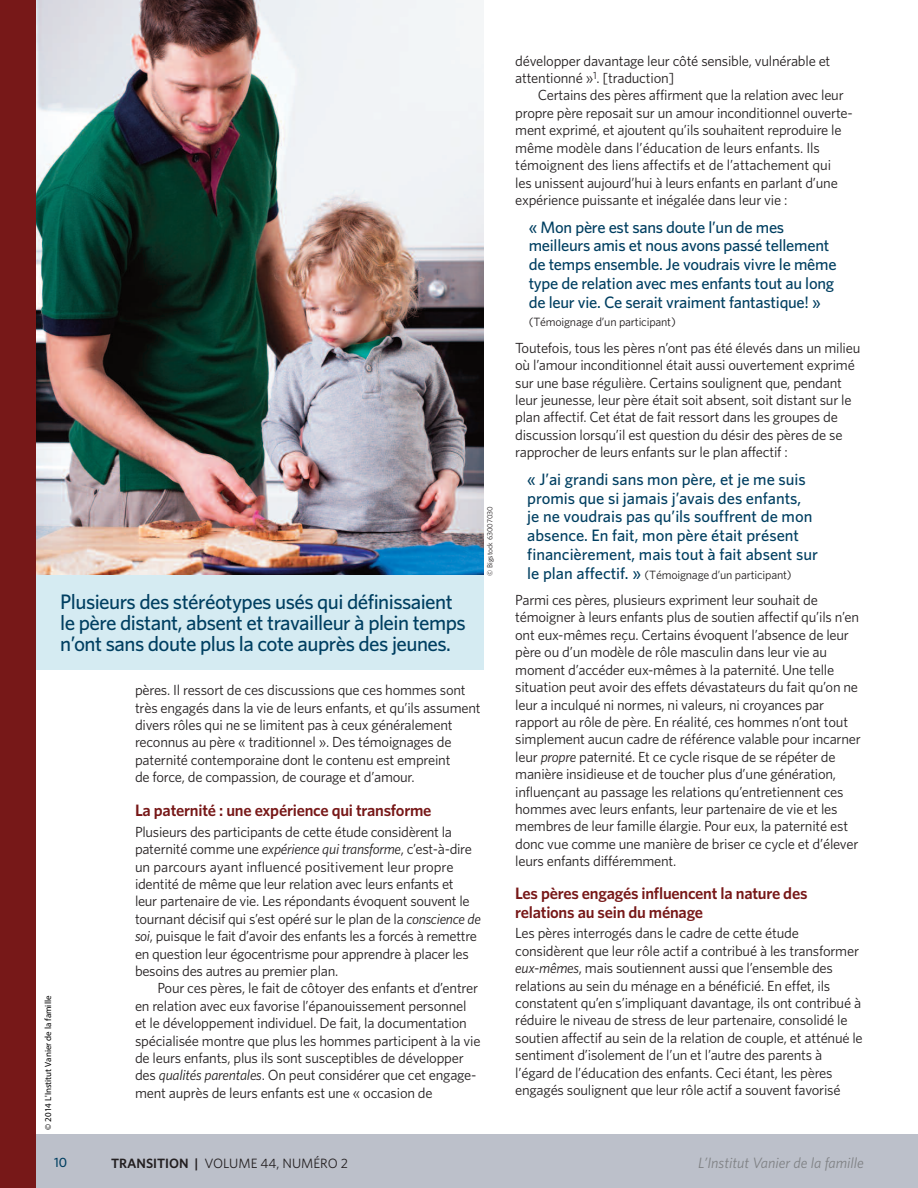
<style>
.page{position:relative;width:918px;height:1188px;background:#fff}
.page>*{position:absolute;margin:0;border:0;box-sizing:border-box;transform-origin:0 0}
.t1{font:500 21px/21px "Whitney";letter-spacing:-.025em;color:#003f61}
.t2{font:500 16.5px/18.8px "Whitney";letter-spacing:-.015em;color:#003f61}
.t3{font:600 16.5px/18.8px "Whitney";letter-spacing:-.015em;color:#771818}
.t4{font:italic 15px "Whitney";color:#808285}
.t5{font:14.7px/17.4px "Whitney";letter-spacing:-.015em;color:#231f20}
.t6{font:13.5px "Whitney";color:#231f20}
.t7{font:500 13.5px "Whitney";color:#003f61}
.t8{font:12px "Whitney";letter-spacing:-.015em;color:#231f20}
.t9{font:9px "Myriad Pro";color:#000}
.t10{font:7.5px "Whitney";color:#231f20}
.s1{font-style:italic}
.s2{font-weight:500;font-size:16.5px;color:#003f61}
.s3{font-weight:600}
</style>
<div class="page">
<div style="left:30px;top:1134px;width:888px;height:54px;background:#bcc0ca"></div>
<div style="left:0;top:0;width:36px;height:1188px;background:#771818"></div>
<img style="left:36px;top:0;width:447px;height:576px">
<div style="left:36px;top:576px;width:447px;height:94px;background:#d5ebf2"></div>
<h1 class="t1" style="left:60px;top:591px;width:407px">Plusieurs des stéréotypes usés qui définissaient le père distant, absent et travailleur à plein temps n’ont sans doute plus la cote auprès des jeunes.</h1>
<p class="t10" style="left:486px;top:576px;width:71px;rotate:-90deg">© Bigstock 63007030</p>
<p class="t9" style="left:43px;top:1130px;width:135px;rotate:-90deg">© 2014 L'Institut Vanier de la famille</p>
<p class="t5" style="left:135px;top:681px;width:347px">pères. Il ressort de ces discussions que ces hommes sont très engagés dans la vie de leurs enfants, et qu’ils assument divers rôles qui ne se limitent pas à ceux généralement reconnus au père « traditionnel ». Des témoignages de paternité contemporaine dont le contenu est empreint<br>de force, de compassion, de courage et d’amour.</p>
<p class="t3" style="left:135px;top:801px;width:298px">La paternité : une expérience qui transforme</p>
<p class="t5" style="left:135px;top:823px;width:347px">Plusieurs des participants de cette étude considèrent la paternité comme une <span class="s1">expérience qui transforme</span>, c’est-à-dire un parcours ayant influencé positivement leur propre identité de même que leur relation avec leurs enfants et<br>leur partenaire de vie. Les répondants évoquent souvent le tournant décisif qui s’est opéré sur le plan de la <span class="s1">conscience de soi</span>, puisque le fait d’avoir des enfants les a forcés à remettre en question leur égocentrisme pour apprendre à placer les besoins des autres au premier plan.</p>
<p class="t5" style="left:135px;top:980px;width:347px;text-indent:22px">Pour ces pères, le fait de côtoyer des enfants et d’entrer en relation avec eux favorise l’épanouissement personnel et le développement individuel. De fait, la documentation spécialisée montre que plus les hommes participent à la vie de leurs enfants, plus ils sont susceptibles de développer des <span class="s1">qualités parentales</span>. On peut considérer que cet engage&shy;ment auprès de leurs enfants est une « occasion de</p>
<p class="t5" style="left:515px;top:52px;width:317px">développer davantage leur côté sensible, vulnérable et attentionné »<sup>1</sup>. [traduction]</p>
<p class="t5" style="left:515px;top:87px;width:339px;text-indent:22px">Certains des pères affirment que la relation avec leur propre père reposait sur un amour inconditionnel ouverte&shy;ment exprimé, et ajoutent qu’ils souhaitent reproduire le même modèle dans l’éducation de leurs enfants. Ils témoignent des liens affectifs et de l’attachement qui<br>les unissent aujourd’hui à leurs enfants en parlant d’une expérience puissante et inégalée dans leur vie :</p>
<p class="t2" style="left:529px;top:218px;width:309px">« Mon père est sans doute l’un de mes meilleurs amis et nous avons passé tellement de temps ensemble. Je voudrais vivre le même type de relation avec mes enfants tout au long de leur vie. Ce serait vraiment fantastique! »</p>
<p class="t8" style="left:529px;top:315px;width:149px">(Témoignage d’un participant)</p>
<p class="t5" style="left:515px;top:339px;width:347px">Toutefois, tous les pères n’ont pas été élevés dans un milieu où l’amour inconditionnel était aussi ouvertement exprimé sur une base régulière. Certains soulignent que, pendant leur jeunesse, leur père était soit absent, soit distant sur le plan affectif. Cet état de fait ressort dans les groupes de discussion lorsqu’il est question du désir des pères de se rapprocher de leurs enfants sur le plan affectif :</p>
<p class="t2" style="left:527px;top:470px;width:292px">« J’ai grandi sans mon père, et je me suis promis que si jamais j’avais des enfants,<br>je ne voudrais pas qu’ils souffrent de mon absence. En fait, mon père était présent financièrement, mais tout à fait absent sur</p>
<p class="t8" style="left:527px;top:568px;width:266px"><span class="s2">le plan affectif. »</span> (Témoignage d’un participant)</p>
<p class="t5" style="left:515px;top:591px;width:347px">Parmi ces pères, plusieurs expriment leur souhait de témoigner à leurs enfants plus de soutien affectif qu’ils n’en ont eux-mêmes reçu. Certains évoquent l’absence de leur père ou d’un modèle de rôle masculin dans leur vie au moment d’accéder eux-mêmes à la paternité. Une telle situation peut avoir des effets dévastateurs du fait qu’on ne leur a inculqué ni normes, ni valeurs, ni croyances par rapport au rôle de père. En réalité, ces hommes n’ont tout simplement aucun cadre de référence valable pour incarner leur <span class="s1">propre</span> paternité. Et ce cycle risque de se répéter de manière insidieuse et de toucher plus d’une génération, influençant au passage les relations qu’entretiennent ces hommes avec leurs enfants, leur partenaire de vie et les membres de leur famille élargie. Pour eux, la paternité est donc vue comme une manière de briser ce cycle et d’élever leurs enfants différemment.</p>
<p class="t3" style="left:515px;top:884px;width:294px">Les pères engagés influencent la nature des relations au sein du ménage</p>
<p class="t5" style="left:515px;top:925px;width:349px">Les pères interrogés dans le cadre de cette étude considèrent que leur rôle actif a contribué à les transformer <span class="s1">eux-mêmes</span>, mais soutiennent aussi que l’ensemble des relations au sein du ménage en a bénéficié. En effet, ils constatent qu’en s’impliquant davantage, ils ont contribué à réduire le niveau de stress de leur partenaire, consolidé le soutien affectif au sein de la relation de couple, et atténué le sentiment d’isolement de l’un et l’autre des parents à l’égard de l’éducation des enfants. Ceci étant, les pères engagés soulignent que leur rôle actif a souvent favorisé</p>
<p class="t7" style="left:54px;top:1155px;width:15px">10</p>
<p class="t6" style="left:111px;top:1156px;width:239px"><span class="s3">TRANSITION |</span> VOLUME 44, NUMÉRO 2</p>
<p class="t4" style="left:698px;top:1155px;width:167px">L’Institut Vanier de la famille</p>
</div>
